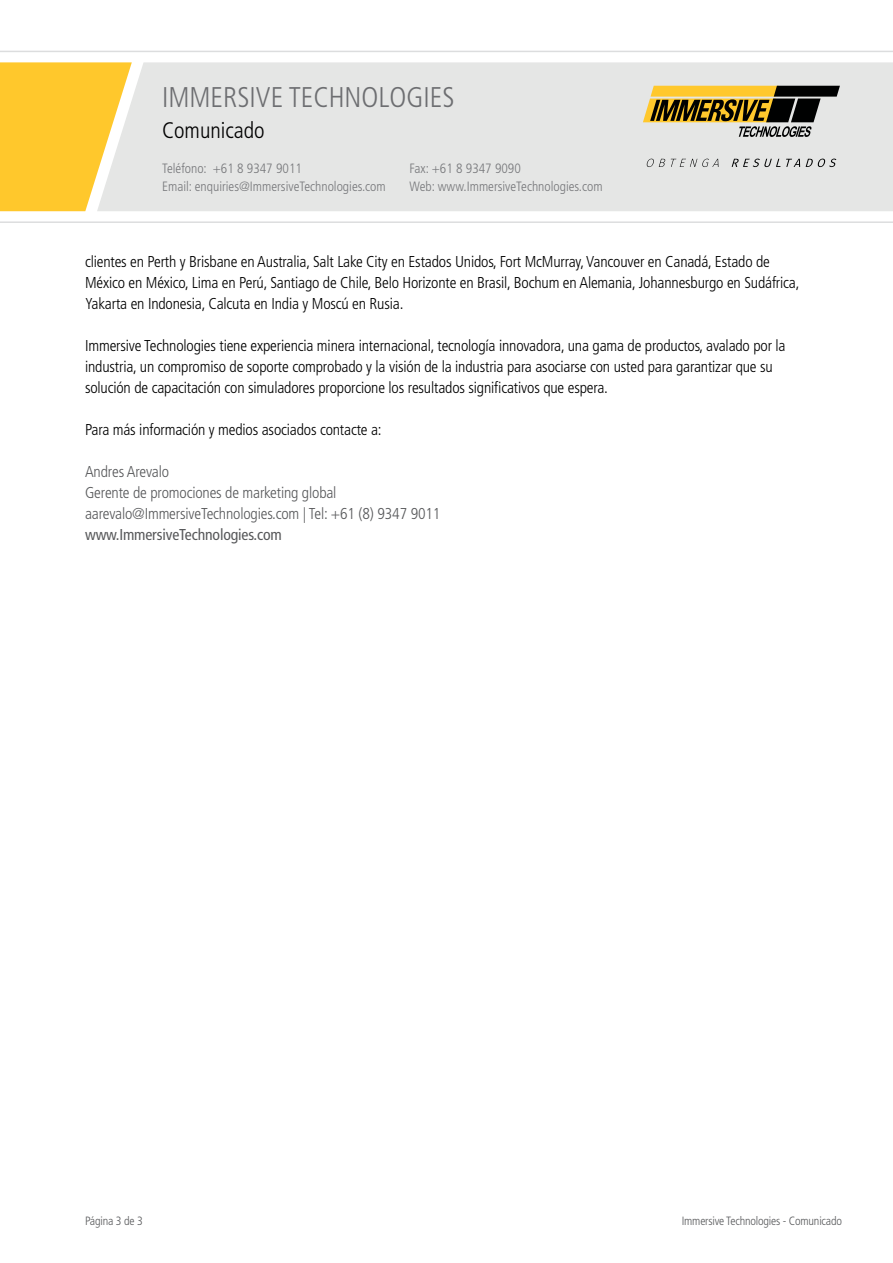
<style>
.page{position:relative;width:893px;height:1263px;background:#fff}
.page>*{position:absolute;margin:0;border:0;box-sizing:border-box;transform-origin:0 0}
.t1{font:300 condensed 28.5px "Frutiger LT Std";color:#6d6e71}
.t2{font:300 condensed 22.5px "Frutiger LT Std";color:#000}
.t3{font:300 condensed 15.75px/21px "Frutiger LT Std";letter-spacing:-.01em;color:#000}
.t4{font:300 condensed 15.75px/21px "Frutiger LT Std";letter-spacing:-.01em;color:#58595b}
.t5{font:condensed 15.75px "Frutiger LT Std";letter-spacing:-.01em;color:#58595b}
.t6{font:300 condensed 13.5px "Frutiger LT Std";color:#77787b}
.t7{font:300 condensed 12px "Frutiger LT Std";letter-spacing:-.015em;color:#58595b}
</style>
<div class="page">
<div style="left:0;top:62px;width:97px;height:149px;background:#ffc82c"></div>
<div style="left:97px;top:62px;width:796px;height:149px;background:#e5e6e5"></div>
<hr style="left:0;top:51px;width:893px;height:1px;background:#dcddde">
<hr style="left:0;top:221px;width:893px;height:2px;background:#dcddde">
<svg style="left:643px;top:86px;width:197px;height:51px;background:#998b60"></svg>
<svg style="left:646px;top:159px;width:19px;height:8px"></svg>
<svg style="left:671px;top:159px;width:47px;height:8px"></svg>
<svg style="left:732px;top:159px;width:68px;height:8px"></svg>
<svg style="left:806px;top:159px;width:30px;height:8px"></svg>
<h1 class="t1" style="left:162px;top:81px;width:294px">IMMERSIVE TECHNOLOGIES</h1>
<h2 class="t2" style="left:162px;top:118px;width:104px">Comunicado</h2>
<p class="t6" style="left:162px;top:161px;width:141px">Teléfono: +61 8 9347 9011</p>
<p class="t6" style="left:410px;top:161px;width:113px">Fax: +61 8 9347 9090</p>
<p class="t6" style="left:162px;top:179px;width:225px">Email: enquiries@ImmersiveTechnologies.com</p>
<p class="t6" style="left:410px;top:179px;width:194px">Web: www.ImmersiveTechnologies.com</p>
<h2 class="t2" style="left:162px;top:118px;width:121px">Media Release</h2>
<p class="t6" style="left:162px;top:161px;width:131px">Phone: +61 8 9347 9016</p>
<p class="t3" style="left:85px;top:251px;width:716px">clientes en Perth y Brisbane en Australia, Salt Lake City en Estados Unidos, Fort McMurray, Vancouver en Canadá, Estado de<br>México en México, Lima en Perú, Santiago de Chile, Belo Horizonte en Brasil, Bochum en Alemania, Johannesburgo en Sudáfrica,<br>Yakarta en Indonesia, Calcuta en India y Moscú en Rusia.</p>
<p class="t3" style="left:85px;top:335px;width:702px">Immersive Technologies tiene experiencia minera internacional, tecnología innovadora, una gama de productos, avalado por la industria, un compromiso de soporte comprobado y la visión de la industria para asociarse con usted para garantizar que su solución de capacitación con simuladores proporcione los resultados significativos que espera.</p>
<p class="t3" style="left:85px;top:419px;width:298px">Para más información y medios asociados contacte a:</p>
<p class="t4" style="left:85px;top:461px;width:357px">Andres Arevalo<br>Gerente de promociones de marketing global aarevalo@ImmersiveTechnologies.com | Tel: +61 (8) 9347 9011</p>
<p class="t5" style="left:85px;top:525px;width:198px">www.ImmersiveTechnologies.com</p>
<p class="t7" style="left:85px;top:1214px;width:59px">Página 3 de 3</p>
<p class="t7" style="left:682px;top:1214px;width:162px">Immersive Technologies - Comunicado</p>
</div>
